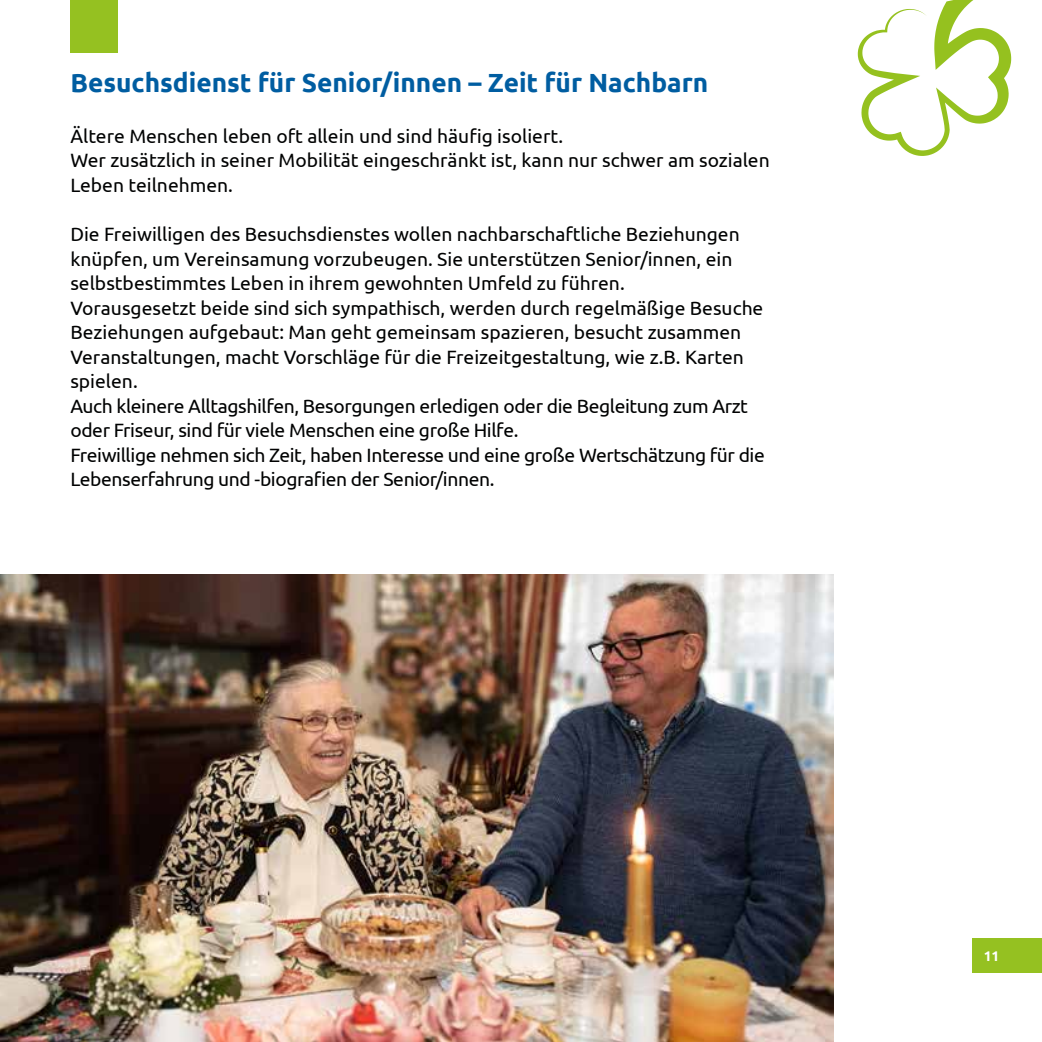
<style>
.page{position:relative;width:1042px;height:1042px;background:#fff}
.page>*{position:absolute;margin:0;border:0;box-sizing:border-box;transform-origin:0 0}
.t1{font:700 26.25px "Ubuntu";color:#005da1}
.t2{font:19.25px/24.5px "Ubuntu";color:#010202}
.t3{font:700 14px "Ubuntu";color:#fff}
</style>
<div class="page">
<div style="left:71px;top:0;width:47px;height:52px;background:#95c121"></div>
<img style="left:0;top:575px;width:833px;height:467px">
<div style="left:972px;top:938px;width:70px;height:34px;background:#95c121"></div>
<svg style="left:857px;top:0;width:154px;height:156px"></svg>
<h1 class="t1" style="left:70px;top:67px;width:639px">Besuchsdienst für Senior/innen – Zeit für Nachbarn</h1>
<p class="t2" style="left:70px;top:123px;width:701px">Ältere Menschen leben oft allein und sind häufig isoliert.<br>Wer zusätzlich in seiner Mobilität eingeschränkt ist, kann nur schwer am sozialen<br>Leben teilnehmen.</p>
<p class="t2" style="left:70px;top:221px;width:696px">Die Freiwilligen des Besuchsdienstes wollen nachbarschaftliche Beziehungen knüpfen, um Vereinsamung vorzubeugen. Sie unterstützen Senior/innen, ein selbstbestimmtes Leben in ihrem gewohnten Umfeld zu führen.<br>Vorausgesetzt beide sind sich sympathisch, werden durch regelmäßige Besuche Beziehungen aufgebaut: Man geht gemeinsam spazieren, besucht zusammen Veranstaltungen, macht Vorschläge für die Freizeitgestaltung, wie z.B. Karten spielen.<br>Auch kleinere Alltagshilfen, Besorgungen erledigen oder die Begleitung zum Arzt oder Friseur, sind für viele Menschen eine große Hilfe.<br>Freiwillige nehmen sich Zeit, haben Interesse und eine große Wertschätzung für die Lebenserfahrung und -biografien der Senior/innen.</p>
<p class="t3" style="left:983px;top:947px;width:17px">11</p>
</div>
